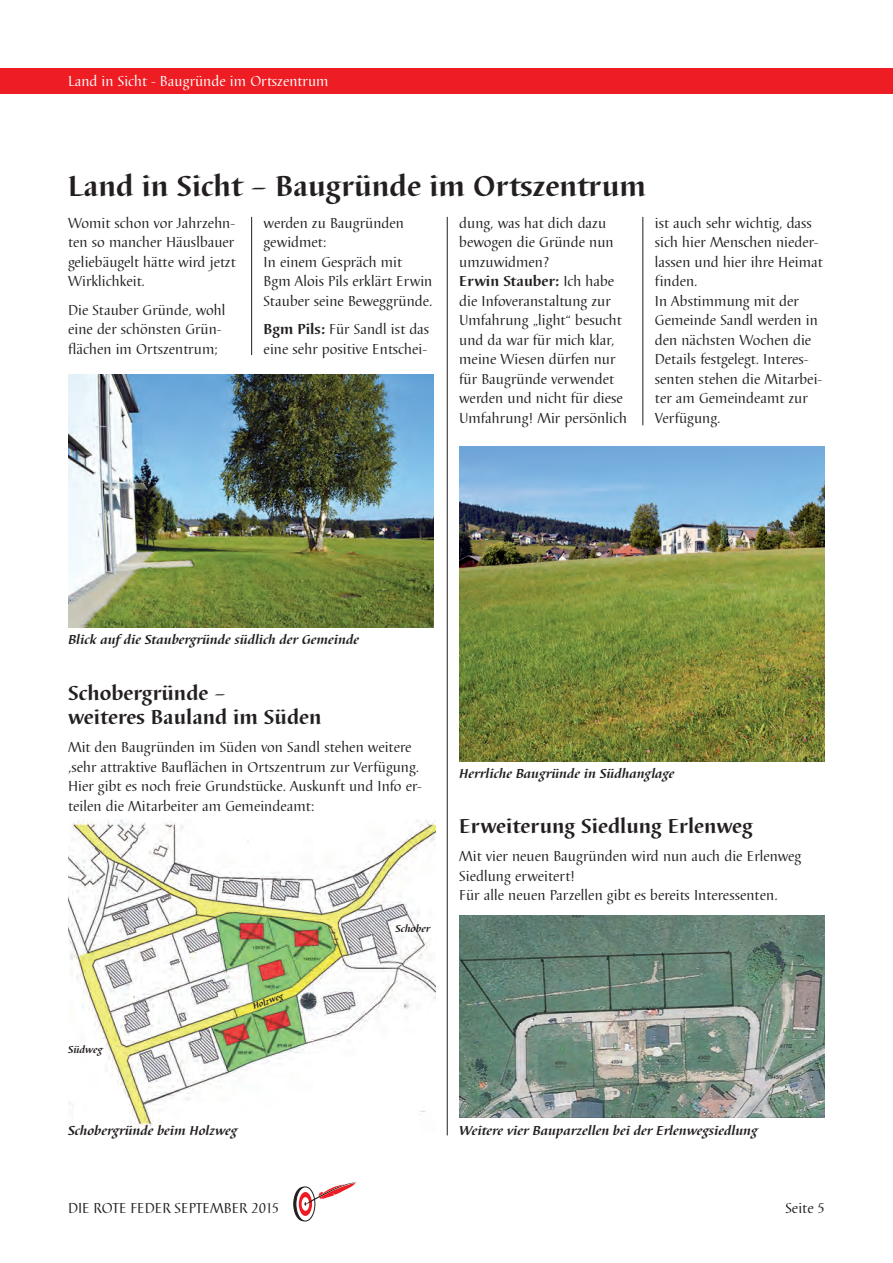
<style>
.page{position:relative;width:893px;height:1263px;background:#fff}
.page>*{position:absolute;margin:0;border:0;box-sizing:border-box;transform-origin:0 0}
.t1{font:700 30px "Barbedor";color:#231f20}
.t2{font:700 21px/24px "Barbedor";color:#231f20}
.t3{font:15px/19.5px "Barbedor";color:#231f20}
.t4{font:15px "Barbedor";color:#fff}
.t5{font:italic 700 13.5px "Barbedor";color:#231f20}
.t6{font:italic 700 10.5px "Barbedor";color:#231f20}
.t7{font:italic 700 9px "Barbedor";color:#231f20}
.s1{font-weight:700}
</style>
<div class="page">
<div style="left:294px;top:1187px;width:19px;height:34px;background:#231f20;border-radius:50%"></div>
<div style="left:293px;top:1187px;width:20px;height:34px;border:1px solid #231f20;border-radius:50%"></div>
<svg style="left:296px;top:1187px;width:19px;height:34px"></svg>
<div style="left:296px;top:1187px;width:19px;height:34px;border:1px solid #231f20;border-radius:50%"></div>
<svg style="left:299px;top:1192px;width:13px;height:24px"></svg>
<div style="left:302px;top:1197px;width:7px;height:14px;background:#fff;border-radius:50%"></div>
<svg style="left:304px;top:1182px;width:53px;height:24px"></svg>
<hr style="left:643px;top:217px;width:1px;height:208px;background:#231f20">
<hr style="left:447px;top:217px;width:1px;height:918px;background:#231f20">
<hr style="left:251px;top:217px;width:1px;height:138px;background:#231f20">
<img style="left:68px;top:819px;width:368px;height:309px">
<img style="left:459px;top:915px;width:366px;height:203px">
<img style="left:68px;top:374px;width:366px;height:253px">
<img style="left:459px;top:447px;width:366px;height:314px">
<div style="left:0;top:68px;width:893px;height:26px;background:#ee1d23"></div>
<p class="t4" style="left:68px;top:73px;width:262px">Land in Sicht - Baugründe im Ortszentrum</p>
<h1 class="t1" style="left:68px;top:170px;width:579px">Land in Sicht – Baugründe im Ortszentrum</h1>
<p class="t3" style="left:68px;top:213px;width:169px;text-align:justify">Womit schon vor Jahrzehn&shy;ten so mancher Häuslbauer geliebäugelt hätte wird jetzt Wirklichkeit.</p>
<p class="t3" style="left:68px;top:300px;width:159px">Die Stauber Gründe, wohl eine der schönsten Grün&shy;flächen im Ortszentrum;</p>
<p class="t3" style="left:264px;top:213px;width:170px">werden zu Baugründen gewidmet:<br>In einem Gespräch mit<br>Bgm Alois Pils erklärt Erwin<br>Stauber seine Beweggründe.</p>
<p class="t3" style="left:264px;top:320px;width:167px"><span class="s1">Bgm Pils:</span> Für Sandl ist das eine sehr positive Entschei-</p>
<p class="t3" style="left:459px;top:213px;width:169px">dung, was hat dich dazu bewogen die Gründe nun umzuwidmen?<br><span class="s1">Erwin Stauber:</span> Ich habe die Infoveranstaltung zur<br>Umfahrung „light“ besucht und da war für mich klar, meine Wiesen dürfen nur für Baugründe verwendet werden und nicht für diese<br>Umfahrung! Mir persönlich</p>
<p class="t3" style="left:655px;top:213px;width:169px">ist auch sehr wichtig, dass sich hier Menschen nieder&shy;lassen und hier ihre Heimat finden.<br>In Abstimmung mit der<br>Gemeinde Sandl werden in den nächsten Wochen die<br>Details festgelegt. Interes&shy;senten stehen die Mitarbei&shy;ter am Gemeindeamt zur<br>Verfügung.</p>
<p class="t5" style="left:68px;top:631px;width:293px">Blick auf die Staubergründe südlich der Gemeinde</p>
<h2 class="t2" style="left:68px;top:681px;width:255px">Schobergründe –<br>weiteres Bauland im Süden</h2>
<p class="t3" style="left:68px;top:738px;width:355px">Mit den Baugründen im Süden von Sandl stehen weitere ,sehr attraktive Bauflächen in Ortszentrum zur Verfügung.<br>Hier gibt es noch freie Grundstücke. Auskunft und Info er&shy;teilen die Mitarbeiter am Gemeindeamt:</p>
<p class="t6" style="left:68px;top:1044px;width:36px">Südweg</p>
<p class="t7" style="left:251px;top:1001px;width:33px;rotate:-20deg">Holzweg</p>
<p class="t6" style="left:395px;top:923px;width:36px">Schober</p>
<p class="t5" style="left:459px;top:765px;width:217px">Herrliche Baugründe in Südhanglage</p>
<h2 class="t2" style="left:459px;top:814px;width:295px">Erweiterung Siedlung Erlenweg</h2>
<p class="t3" style="left:459px;top:847px;width:344px">Mit vier neuen Baugründen wird nun auch die Erlenweg<br>Siedlung erweitert!<br>Für alle neuen Parzellen gibt es bereits Interessenten.</p>
<p class="t5" style="left:68px;top:1123px;width:171px">Schobergründe beim Holzweg</p>
<p class="t5" style="left:459px;top:1123px;width:300px">Weitere vier Bauparzellen bei der Erlenwegsiedlung</p>
<p class="t3" style="left:68px;top:1198px;width:213px">DIE ROTE FEDER SEPTEMBER 2015</p>
<p class="t3" style="left:785px;top:1198px;width:41px">Seite 5</p>
</div>
